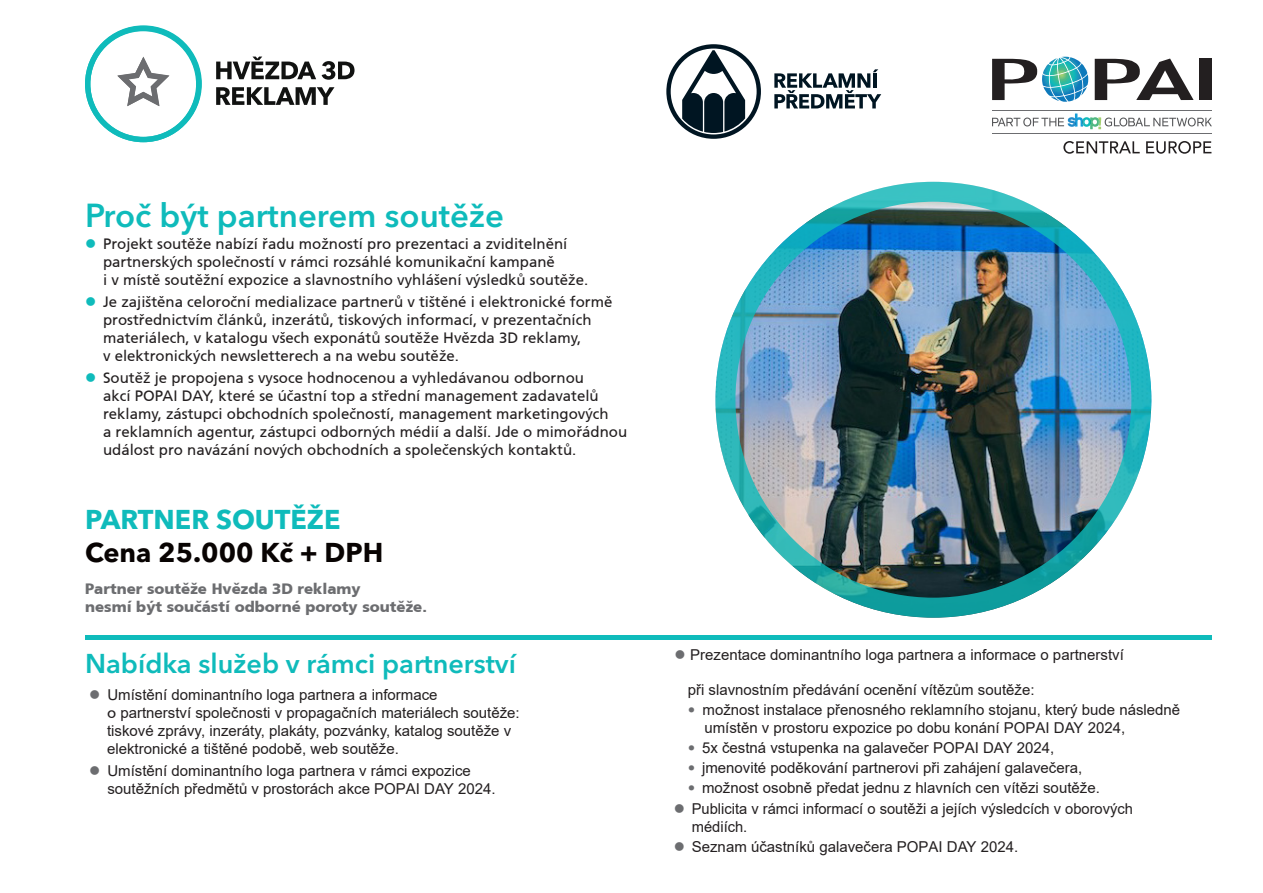
<style>
.page{position:relative;width:1263px;height:893px;background:#fff}
.page>*{position:absolute;margin:0;border:0;box-sizing:border-box;transform-origin:0 0}
.t1{font:600 33px "Avenir Next LT Pro";color:#0fbbbb}
.t2{font:600 27px "Avenir Next LT Pro";color:#0fbbbb}
.t3{font:700 27px "Avenir Next LT Pro";color:#080302}
.t4{font:700 27px "Avenir Next LT Pro";color:#0fbbbb}
.No_Spacing{font:15px/18px "Arial";color:#231f20}
.No_Spacing-2{font:15px/18px "Frutiger CE";color:#231f20}
.No_Spacing-3{font:900 15px "Frutiger CE";color:#6c6d70}
.s1{color:#0fbbbb}
.s2{color:#6c6d70}
.s3{font-family:"Frutiger CE"}
.s4{font-family:"Frutiger CE";color:#6c6d70}
</style>
<div class="page">
<svg style="left:774px;top:69px;width:107px;height:39px"></svg>
<svg style="left:666px;top:44px;width:95px;height:95px"></svg>
<svg style="left:992px;top:113px;width:220px;height:16px"></svg>
<svg style="left:1095px;top:59px;width:98px;height:41px"></svg>
<div style="left:1199px;top:59px;width:12px;height:41px;background:#231f20"></div>
<hr style="left:992px;top:110px;width:219px;height:1px;background:#6c6d70">
<hr style="left:992px;top:133px;width:219px;height:1px;background:#6c6d70">
<svg style="left:992px;top:57px;width:96px;height:45px"></svg>
<svg style="left:1063px;top:141px;width:77px;height:13px"></svg>
<svg style="left:1146px;top:141px;width:65px;height:13px"></svg>
<svg style="left:216px;top:57px;width:100px;height:22px"></svg>
<svg style="left:322px;top:61px;width:32px;height:19px"></svg>
<svg style="left:216px;top:87px;width:118px;height:18px"></svg>
<svg style="left:85px;top:25px;width:117px;height:117px"></svg>
<hr style="left:85px;top:636px;width:1127px;height:4px;background:#0fbbbb">
<img style="left:715px;top:182px;width:436px;height:436px">
<p class="t1" style="left:85px;top:195px;width:420px">Proč být partnerem soutěže</p>
<p class="No_Spacing-2" style="left:103px;top:235px;width:487px;text-indent:-18px"><span class="s1">●</span> Projekt soutěže nabízí řadu možností pro prezentaci a zviditelnění partnerských společností v rámci rozsáhlé komunikační kampaně<br>i v místě soutěžní expozice a slavnostního vyhlášení výsledků soutěže.</p>
<p class="No_Spacing-2" style="left:103px;top:293px;width:511px;text-indent:-18px"><span class="s1">●</span> Je zajištěna celoroční medializace partnerů v tištěné i elektronické formě prostřednictvím článků, inzerátů, tiskových informací, v prezentačních materiálech, v katalogu všech exponátů soutěže Hvězda 3D reklamy,<br>v elektronických newsletterech a na webu soutěže.</p>
<p class="No_Spacing-2" style="left:103px;top:369px;width:526px;text-indent:-18px"><span class="s1">●</span> Soutěž je propojena s vysoce hodnocenou a vyhledávanou odbornou<br>akcí POPAI DAY, které se účastní top a střední management zadavatelů reklamy, zástupci obchodních společností, management marketingových<br>a reklamních agentur, zástupci odborných médií a další. Jde o mimořádnou událost pro navázání nových obchodních a společenských kontaktů.</p>
<p class="t4" style="left:85px;top:503px;width:257px">PARTNER SOUTĚŽE</p>
<p class="t3" style="left:85px;top:536px;width:300px">Cena 25.000 Kč + DPH</p>
<p class="No_Spacing-3" style="left:85px;top:580px;width:277px">Partner soutěže Hvězda 3D reklamy</p>
<p class="No_Spacing-3" style="left:85px;top:598px;width:343px">nesmí být součástí odborné poroty soutěže.</p>
<p class="t2" style="left:85px;top:647px;width:432px">Nabídka služeb v rámci partnerství</p>
<p class="No_Spacing" style="left:107px;top:685px;width:414px;text-indent:-18px"><span class="s2">●</span> Umístění dominantního loga partnera a informace<br><span class="s3">o</span> partnerství společnosti v propagačních materiálech soutěže: tiskové zprávy, inzeráty, plakáty, pozvánky, katalog soutěže v elektronické a tištěné podobě, web soutěže.</p>
<p class="No_Spacing" style="left:107px;top:761px;width:390px;text-indent:-18px"><span class="s2">●</span> Umístění dominantního loga partnera v rámci expozice soutěžních předmětů v prostorách akce POPAI DAY 2024.</p>
<p class="No_Spacing" style="left:674px;top:646px;width:451px"><span class="s2">●</span> Prezentace dominantního loga partnera a informace o partnerství</p>
<p class="No_Spacing" style="left:688px;top:681px;width:348px">při slavnostním předávání ocenění vítězům soutěže:</p>
<p class="No_Spacing" style="left:704px;top:701px;width:477px;text-indent:-17px"><span class="s4">•</span> možnost instalace přenosného reklamního stojanu, který bude následně umístěn v prostoru expozice po dobu konání POPAI DAY 2024,</p>
<p class="No_Spacing" style="left:688px;top:739px;width:368px"><span class="s4">•</span> 5x čestná vstupenka na galavečer POPAI DAY 2024,</p>
<p class="No_Spacing" style="left:688px;top:759px;width:396px"><span class="s4">•</span> jmenovité poděkování partnerovi při zahájení galavečera,</p>
<p class="No_Spacing" style="left:688px;top:779px;width:414px"><span class="s4">•</span> možnost osobně předat jednu z hlavních cen vítězi soutěže.</p>
<p class="No_Spacing" style="left:692px;top:799px;width:443px;text-indent:-18px"><span class="s2">●</span> Publicita v rámci informací o soutěži a jejích výsledcích v oborových médiích.</p>
<p class="No_Spacing" style="left:674px;top:837px;width:346px"><span class="s2">●</span> Seznam účastníků galavečera POPAI DAY 2024.</p>
</div>
